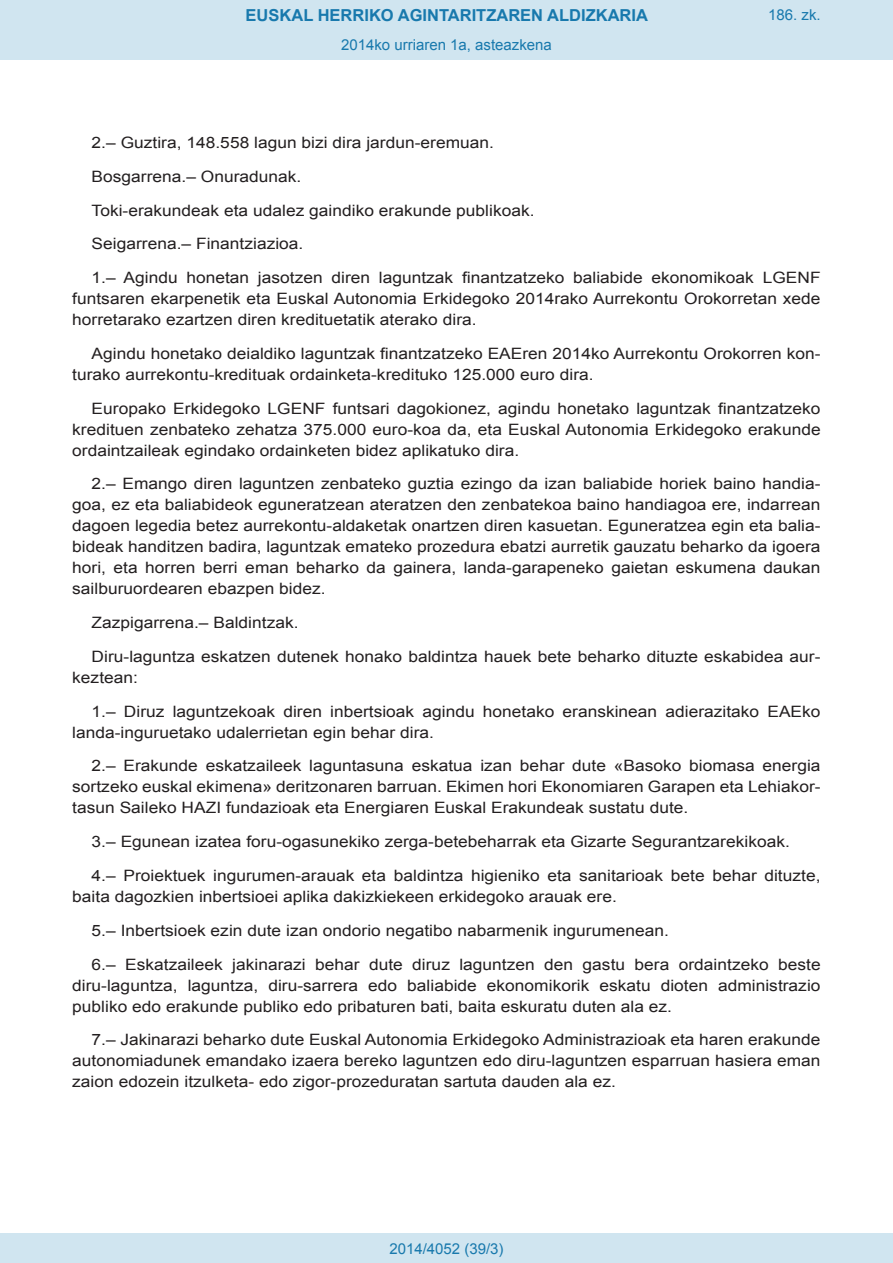
<style>
.page{position:relative;width:893px;height:1263px;background:#fff}
.page>*{position:absolute;margin:0;border:0;box-sizing:border-box;transform-origin:0 0}
.t1{font:700 16.5px "Arial";color:#1879ad}
.BOPVDetalle{font:15.6px/21px "Arial";color:#231f20;text-align:justify;scale:1.11 1}
.Paginacion_Centro{font:15px "Arial";color:#1879ad}
</style>
<div class="page">
<div style="left:0;top:0;width:893px;height:60px;background:#d0e5f0"></div>
<div style="left:0;top:1233px;width:893px;height:30px;background:#d0e5f0"></div>
<p class="t1" style="left:246px;top:4px;width:404px">EUSKAL HERRIKO AGINTARITZAREN ALDIZKARIA</p>
<p class="Paginacion_Centro" style="left:341px;top:35px;width:212px">2014ko urriaren 1a, asteazkena</p>
<p class="Paginacion_Centro" style="left:768px;top:5px;width:54px">186. zk.</p>
<p class="BOPVDetalle" style="left:92px;top:132px;width:364px">2.– Guztira, 148.558 lagun bizi dira jardun-eremuan.</p>
<p class="BOPVDetalle" style="left:92px;top:166px;width:190px">Bosgarrena.– Onuradunak.</p>
<p class="BOPVDetalle" style="left:92px;top:200px;width:401px">Toki-erakundeak eta udalez gaindiko erakunde publikoak.</p>
<p class="BOPVDetalle" style="left:92px;top:234px;width:192px">Seigarrena.– Finantziazioa.</p>
<p class="BOPVDetalle" style="left:72px;top:267px;width:676px;text-indent:19px">1.– Agindu honetan jasotzen diren laguntzak finantzatzeko baliabide ekonomikoak LGENF funtsaren ekarpenetik eta Euskal Autonomia Erkidegoko 2014rako Aurrekontu Orokorretan xede horretarako ezartzen diren kredituetatik aterako dira.</p>
<p class="BOPVDetalle" style="left:72px;top:343px;width:676px;text-indent:19px">Agindu honetako deialdiko laguntzak finantzatzeko EAEren 2014ko Aurrekontu Orokorren kon&shy;turako aurrekontu-kredituak ordainketa-kredituko 125.000 euro dira.</p>
<p class="BOPVDetalle" style="left:72px;top:398px;width:676px;text-indent:19px">Europako Erkidegoko LGENF funtsari dagokionez, agindu honetako laguntzak finantzatzeko kredituen zenbateko zehatza 375.000 euro-koa da, eta Euskal Autonomia Erkidegoko erakunde ordaintzaileak egindako ordainketen bidez aplikatuko dira.</p>
<p class="BOPVDetalle" style="left:72px;top:474px;width:676px;text-indent:19px">2.– Emango diren laguntzen zenbateko guztia ezingo da izan baliabide horiek baino handia&shy;goa, ez eta baliabideok eguneratzean ateratzen den zenbatekoa baino handiagoa ere, indarrean dagoen legedia betez aurrekontu-aldaketak onartzen diren kasuetan. Eguneratzea egin eta balia&shy;bideak handitzen badira, laguntzak emateko prozedura ebatzi aurretik gauzatu beharko da igoera hori, eta horren berri eman beharko da gainera, landa-garapeneko gaietan eskumena daukan sailburuordearen ebazpen bidez.</p>
<p class="BOPVDetalle" style="left:92px;top:612px;width:188px">Zazpigarrena.– Baldintzak.</p>
<p class="BOPVDetalle" style="left:72px;top:646px;width:676px;text-indent:19px">Diru-laguntza eskatzen dutenek honako baldintza hauek bete beharko dituzte eskabidea aur&shy;keztean:</p>
<p class="BOPVDetalle" style="left:72px;top:701px;width:676px;text-indent:19px">1.– Diruz laguntzekoak diren inbertsioak agindu honetako eranskinean adierazitako EAEko landa-inguruetako udalerrietan egin behar dira.</p>
<p class="BOPVDetalle" style="left:72px;top:756px;width:676px;text-indent:19px">2.– Erakunde eskatzaileek laguntasuna eskatua izan behar dute «Basoko biomasa energia sortzeko euskal ekimena» deritzonaren barruan. Ekimen hori Ekonomiaren Garapen eta Lehiakor&shy;tasun Saileko HAZI fundazioak eta Energiaren Euskal Erakundeak sustatu dute.</p>
<p class="BOPVDetalle" style="left:92px;top:831px;width:631px">3.– Egunean izatea foru-ogasunekiko zerga-betebeharrak eta Gizarte Segurantzarekikoak.</p>
<p class="BOPVDetalle" style="left:72px;top:865px;width:676px;text-indent:19px">4.– Proiektuek ingurumen-arauak eta baldintza higieniko eta sanitarioak bete behar dituzte, baita dagozkien inbertsioei aplika dakizkiekeen erkidegoko arauak ere.</p>
<p class="BOPVDetalle" style="left:92px;top:920px;width:522px">5.– Inbertsioek ezin dute izan ondorio negatibo nabarmenik ingurumenean.</p>
<p class="BOPVDetalle" style="left:72px;top:954px;width:676px;text-indent:19px">6.– Eskatzaileek jakinarazi behar dute diruz laguntzen den gastu bera ordaintzeko beste diru-laguntza, laguntza, diru-sarrera edo baliabide ekonomikorik eskatu dioten administrazio publiko edo erakunde publiko edo pribaturen bati, baita eskuratu duten ala ez.</p>
<p class="BOPVDetalle" style="left:72px;top:1029px;width:676px;text-indent:19px">7.– Jakinarazi beharko dute Euskal Autonomia Erkidegoko Administrazioak eta haren erakunde autonomiadunek emandako izaera bereko laguntzen edo diru-laguntzen esparruan hasiera eman zaion edozein itzulketa- edo zigor-prozeduratan sartuta dauden ala ez.</p>
<p class="Paginacion_Centro" style="left:389px;top:1238px;width:116px">2014/4052 (39/3)</p>
</div>
